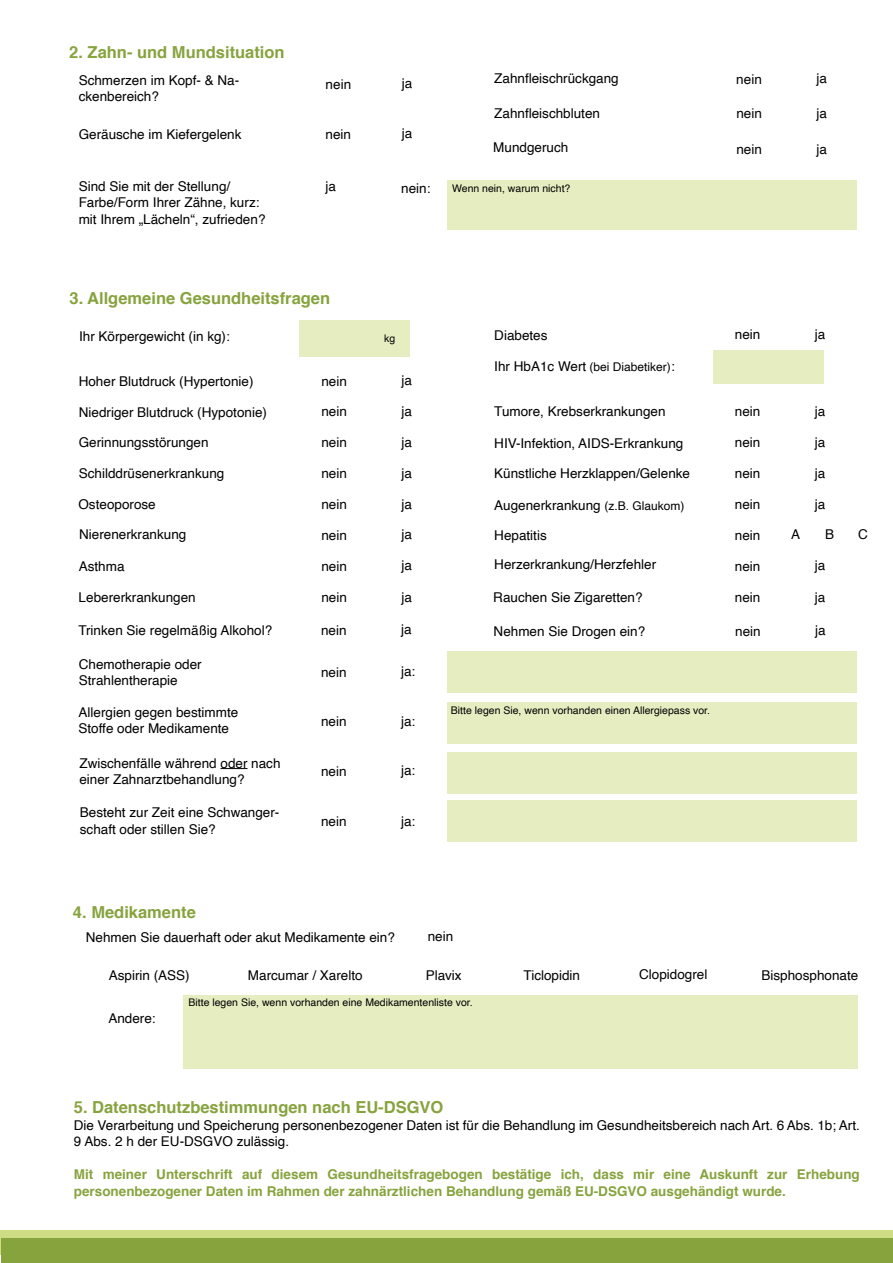
<style>
.page{position:relative;width:893px;height:1263px;background:#fff}
.page>*{position:absolute;margin:0;border:0;box-sizing:border-box;transform-origin:0 0}
.t1{font:700 16.5px "Helvetica";color:#87a33e}
.t2{font:13.5px/16.5px "Helvetica";color:#000}
.t3{font:700 13.5px/16.5px "Helvetica";color:#87a33e}
.t4{font:12px "Helvetica";color:#000}
.t5{font:10.5px "Helvetica";color:#000}
.s1{font-size:13.5px}
.s2{font-size:12px}
</style>
<div class="page">
<div style="left:0;top:1230px;width:893px;height:25px;background:#cedd83"></div>
<div style="left:2px;top:1238px;width:891px;height:25px;background:#87a33e"></div>
<div style="left:184px;top:995px;width:674px;height:74px;background:#e6eec1"></div>
<div style="left:448px;top:180px;width:409px;height:50px;background:#e6eec1"></div>
<svg style="left:220px;top:768px;width:28px;height:1px"></svg>
<div style="left:448px;top:652px;width:409px;height:41px;background:#e6eec1"></div>
<div style="left:448px;top:702px;width:409px;height:42px;background:#e6eec1"></div>
<div style="left:448px;top:752px;width:409px;height:42px;background:#e6eec1"></div>
<div style="left:448px;top:801px;width:409px;height:41px;background:#e6eec1"></div>
<div style="left:299px;top:320px;width:111px;height:37px;background:#e6eec1"></div>
<div style="left:713px;top:350px;width:110px;height:34px;background:#e6eec1"></div>
<p class="t1" style="left:69px;top:39px;width:217px">2. Zahn- und Mundsituation</p>
<p class="t2" style="left:79px;top:72px;width:162px">Schmerzen im Kopf- &amp; Na&shy;ckenbereich?</p>
<p class="t2" style="left:326px;top:76px;width:27px">nein</p>
<p class="t2" style="left:402px;top:76px;width:12px">ja</p>
<p class="t2" style="left:494px;top:71px;width:126px">Zahnfleischrückgang</p>
<p class="t2" style="left:736px;top:71px;width:27px">nein</p>
<p class="t2" style="left:816px;top:71px;width:12px">ja</p>
<p class="t2" style="left:79px;top:126px;width:164px">Geräusche im Kiefergelenk</p>
<p class="t2" style="left:326px;top:126px;width:27px">nein</p>
<p class="t2" style="left:402px;top:126px;width:12px">ja</p>
<p class="t2" style="left:494px;top:105px;width:107px">Zahnfleischbluten</p>
<p class="t2" style="left:736px;top:106px;width:27px">nein</p>
<p class="t2" style="left:816px;top:105px;width:12px">ja</p>
<p class="t2" style="left:493px;top:139px;width:77px">Mundgeruch</p>
<p class="t2" style="left:736px;top:142px;width:27px">nein</p>
<p class="t2" style="left:816px;top:141px;width:12px">ja</p>
<p class="t2" style="left:325px;top:178px;width:12px">ja</p>
<p class="t2" style="left:79px;top:178px;width:188px">Sind Sie mit der Stellung/<br>Farbe/Form Ihrer Zähne, kurz: mit Ihrem „Lächeln“, zufrieden?</p>
<p class="t5" style="left:452px;top:180px;width:120px">Wenn nein, warum nicht?</p>
<p class="t2" style="left:401px;top:180px;width:31px">nein:</p>
<p class="t1" style="left:69px;top:285px;width:262px">3. Allgemeine Gesundheitsfragen</p>
<p class="t2" style="left:79px;top:328px;width:152px">Ihr Körpergewicht (in kg):</p>
<p class="t5" style="left:384px;top:330px;width:13px">kg</p>
<p class="t2" style="left:494px;top:327px;width:55px">Diabetes</p>
<p class="t2" style="left:735px;top:327px;width:27px">nein</p>
<p class="t2" style="left:815px;top:326px;width:12px">ja</p>
<p class="t4" style="left:494px;top:358px;width:182px"><span class="s1">Ihr HbA1c Wert</span> (bei Diabetiker)<span class="s1">:</span></p>
<p class="t2" style="left:79px;top:373px;width:176px">Hoher Blutdruck (Hypertonie)</p>
<p class="t2" style="left:321px;top:373px;width:27px">nein</p>
<p class="t2" style="left:401px;top:373px;width:12px">ja</p>
<p class="t2" style="left:79px;top:404px;width:190px">Niedriger Blutdruck (Hypotonie)</p>
<p class="t2" style="left:321px;top:404px;width:27px">nein</p>
<p class="t2" style="left:401px;top:403px;width:12px">ja</p>
<p class="t2" style="left:494px;top:404px;width:173px">Tumore, Krebserkrankungen</p>
<p class="t2" style="left:735px;top:404px;width:27px">nein</p>
<p class="t2" style="left:815px;top:403px;width:12px">ja</p>
<p class="t2" style="left:79px;top:434px;width:131px">Gerinnungsstörungen</p>
<p class="t2" style="left:321px;top:435px;width:27px">nein</p>
<p class="t2" style="left:401px;top:434px;width:12px">ja</p>
<p class="t2" style="left:79px;top:466px;width:147px">Schilddrüsenerkrankung</p>
<p class="t2" style="left:321px;top:466px;width:27px">nein</p>
<p class="t2" style="left:401px;top:465px;width:12px">ja</p>
<p class="t2" style="left:494px;top:436px;width:191px">HIV-Infektion, AIDS-Erkrankung</p>
<p class="t2" style="left:494px;top:465px;width:197px">Künstliche Herzklappen/Gelenke</p>
<p class="t2" style="left:735px;top:435px;width:27px">nein</p>
<p class="t2" style="left:815px;top:434px;width:12px">ja</p>
<p class="t2" style="left:735px;top:466px;width:27px">nein</p>
<p class="t2" style="left:815px;top:465px;width:12px">ja</p>
<p class="t2" style="left:78px;top:497px;width:79px">Osteoporose</p>
<p class="t2" style="left:321px;top:497px;width:27px">nein</p>
<p class="t2" style="left:401px;top:496px;width:12px">ja</p>
<p class="t2" style="left:494px;top:497px;width:192px">Augenerkrankung <span class="s2">(z.B. Glaukom)</span></p>
<p class="t2" style="left:735px;top:497px;width:27px">nein</p>
<p class="t2" style="left:815px;top:496px;width:12px">ja</p>
<p class="t2" style="left:79px;top:527px;width:109px">Nierenerkrankung</p>
<p class="t2" style="left:321px;top:527px;width:27px">nein</p>
<p class="t2" style="left:401px;top:527px;width:12px">ja</p>
<p class="t2" style="left:79px;top:558px;width:47px">Asthma</p>
<p class="t2" style="left:321px;top:558px;width:27px">nein</p>
<p class="t2" style="left:401px;top:558px;width:12px">ja</p>
<p class="t2" style="left:494px;top:527px;width:54px">Hepatitis</p>
<p class="t2" style="left:494px;top:557px;width:164px">Herzerkrankung/Herzfehler</p>
<p class="t2" style="left:825px;top:527px;width:11px">B</p>
<p class="t2" style="left:858px;top:527px;width:11px">C</p>
<p class="t2" style="left:735px;top:527px;width:27px">nein</p>
<p class="t2" style="left:791px;top:527px;width:11px">A</p>
<p class="t2" style="left:735px;top:558px;width:27px">nein</p>
<p class="t2" style="left:815px;top:558px;width:12px">ja</p>
<p class="t2" style="left:79px;top:590px;width:119px">Lebererkrankungen</p>
<p class="t2" style="left:321px;top:590px;width:27px">nein</p>
<p class="t2" style="left:401px;top:589px;width:12px">ja</p>
<p class="t2" style="left:493px;top:590px;width:151px">Rauchen Sie Zigaretten?</p>
<p class="t2" style="left:735px;top:590px;width:27px">nein</p>
<p class="t2" style="left:815px;top:589px;width:12px">ja</p>
<p class="t2" style="left:78px;top:622px;width:195px">Trinken Sie regelmäßig Alkohol?</p>
<p class="t2" style="left:321px;top:622px;width:27px">nein</p>
<p class="t2" style="left:401px;top:621px;width:12px">ja</p>
<p class="t2" style="left:494px;top:623px;width:153px">Nehmen Sie Drogen ein?</p>
<p class="t2" style="left:735px;top:623px;width:27px">nein</p>
<p class="t2" style="left:815px;top:622px;width:12px">ja</p>
<p class="t2" style="left:79px;top:657px;width:125px">Chemotherapie oder<br>Strahlentherapie</p>
<p class="t2" style="left:79px;top:704px;width:161px">Allergien gegen bestimmte<br>Stoffe oder Medikamente</p>
<p class="t2" style="left:79px;top:755px;width:203px">Zwischenfälle während oder nach einer Zahnarztbehandlung?</p>
<p class="t2" style="left:80px;top:805px;width:201px">Besteht zur Zeit eine Schwanger&shy;schaft oder stillen Sie?</p>
<p class="t2" style="left:321px;top:664px;width:27px">nein</p>
<p class="t2" style="left:401px;top:663px;width:16px">ja:</p>
<p class="t2" style="left:321px;top:714px;width:27px">nein</p>
<p class="t2" style="left:401px;top:713px;width:16px">ja:</p>
<p class="t2" style="left:321px;top:763px;width:27px">nein</p>
<p class="t2" style="left:401px;top:763px;width:16px">ja:</p>
<p class="t2" style="left:321px;top:814px;width:27px">nein</p>
<p class="t2" style="left:401px;top:813px;width:16px">ja:</p>
<p class="t5" style="left:451px;top:702px;width:261px">Bitte legen Sie, wenn vorhanden einen Allergiepass vor.</p>
<p class="t1" style="left:73px;top:899px;width:124px">4. Medikamente</p>
<p class="t2" style="left:86px;top:930px;width:311px">Nehmen Sie dauerhaft oder akut Medikamente ein?</p>
<p class="t2" style="left:109px;top:967px;width:83px">Aspirin (ASS)</p>
<p class="t2" style="left:248px;top:967px;width:116px">Marcumar / Xarelto</p>
<p class="t2" style="left:524px;top:967px;width:58px">Ticlopidin</p>
<p class="t2" style="left:108px;top:1010px;width:49px">Andere:</p>
<p class="t2" style="left:428px;top:929px;width:27px">nein</p>
<p class="t2" style="left:426px;top:967px;width:38px">Plavix</p>
<p class="t5" style="left:189px;top:994px;width:286px">Bitte legen Sie, wenn vorhanden eine Medikamentenliste vor.</p>
<p class="t2" style="left:639px;top:966px;width:70px">Clopidogrel</p>
<p class="t2" style="left:761px;top:967px;width:98px">Bisphosphonate</p>
<p class="t1" style="left:74px;top:1094px;width:371px">5. Datenschutzbestimmungen nach EU-DSGVO</p>
<p class="t2" style="left:74px;top:1117px;width:787px">Die Verarbeitung und Speicherung personenbezogener Daten ist für die Behandlung im Gesundheitsbereich nach Art. 6 Abs. 1b; Art.<br>9 Abs. 2 h der EU-DSGVO zulässig.</p>
<p class="t3" style="left:74px;top:1166px;width:787px">Mit meiner Unterschrift auf diesem Gesundheitsfragebogen bestätige ich, dass mir eine Auskunft zur Erhebung personenbezogener Daten im Rahmen der zahnärztlichen Behandlung gemäß EU-DSGVO ausgehändigt wurde.</p>
</div>
